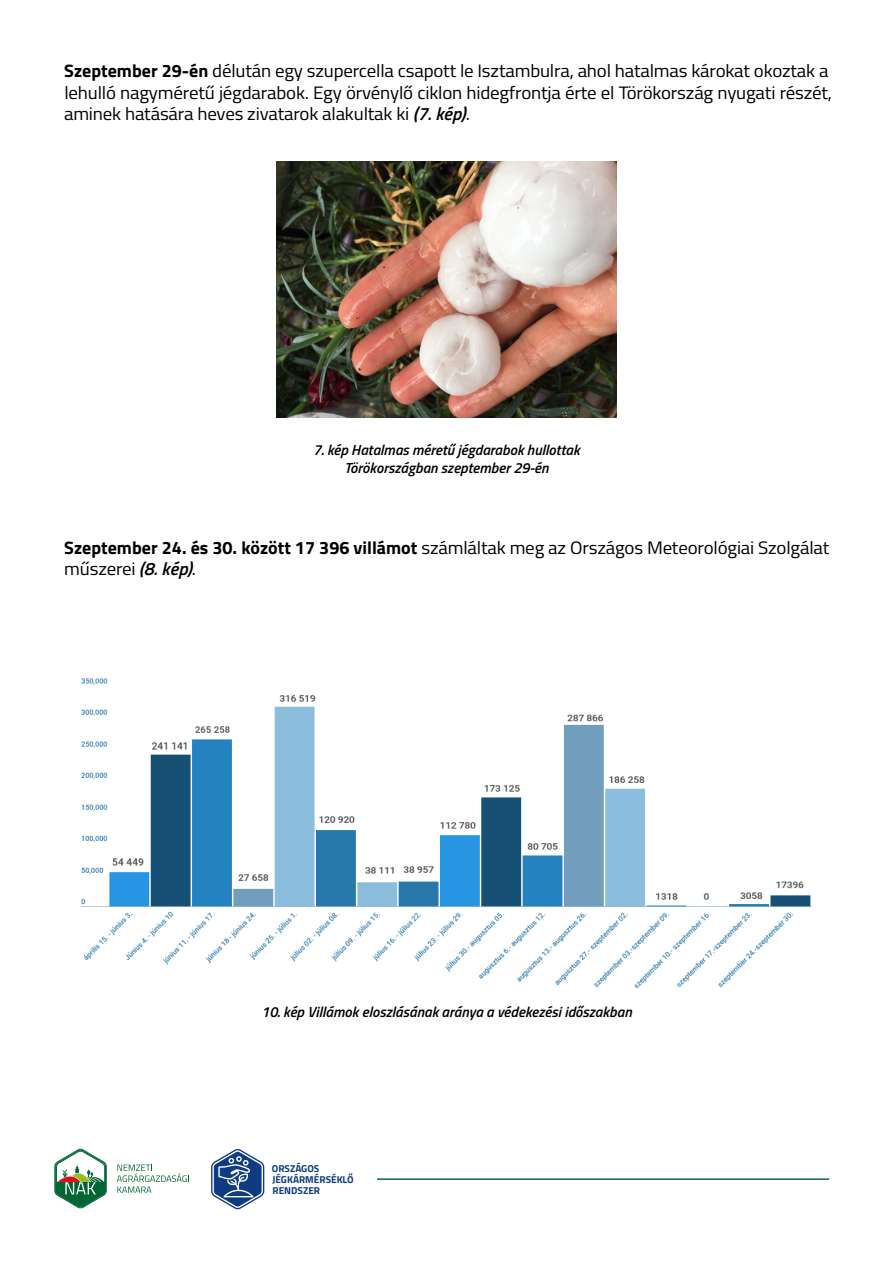
<style>
.page{position:relative;width:893px;height:1263px;background:#fff}
.page>*{position:absolute;margin:0;border:0;box-sizing:border-box;transform-origin:0 0}
.kenyerszöveg{font:18px/21.6px "Titillium";letter-spacing:-.01em;color:#000001;scale:1.05 1}
.kenyerszöveg-2{font:italic 600 14.7px/17.5px "Titillium";color:#000001;text-align:center}
.t1{font:700 10.05px/11.1px "Titillium";color:#0e3b82}
.s1{font-weight:700}
.s2{font-weight:600;font-style:italic}
</style>
<div class="page">
<svg style="left:117px;top:1164px;width:72px;height:29px"></svg>
<svg style="left:54px;top:1148px;width:53px;height:60px"></svg>
<svg style="left:211px;top:1149px;width:54px;height:61px"></svg>
<hr style="left:377px;top:1178px;width:452px;height:2px;background:#0b693b">
<img style="left:81px;top:678px;width:731px;height:311px">
<img style="left:276px;top:162px;width:341px;height:255px">
<p class="kenyerszöveg" style="left:64px;top:59px;width:733px"><span class="s1">Szeptember 29-én</span> délután egy szupercella csapott le Isztambulra, ahol hatalmas károkat okoztak a lehulló nagyméretű jégdarabok. Egy örvénylő ciklon hidegfrontja érte el Törökország nyugati részét, aminek hatására heves zivatarok alakultak ki <span class="s2">(7. kép)</span>.</p>
<p class="kenyerszöveg-2" style="left:313px;top:441px;width:268px">7. kép Hatalmas méretű jégdarabok hullottak<br>Törökországban szeptember 29-én</p>
<p class="kenyerszöveg" style="left:64px;top:536px;width:730px"><span class="s1">Szeptember 24. és 30. között 17 396 villámot</span> számláltak meg az Országos Meteorológiai Szolgálat műszerei <span class="s2">(8. kép)</span>.</p>
<p class="kenyerszöveg-2" style="left:261px;top:1002px;width:372px">10. kép Villámok eloszlásának aránya a védekezési időszakban</p>
<p class="t1" style="left:272px;top:1162px;width:83px">ORSZÁGOS<br>JÉGKÁRMÉRSÉKLŐ<br>RENDSZER</p>
</div>
